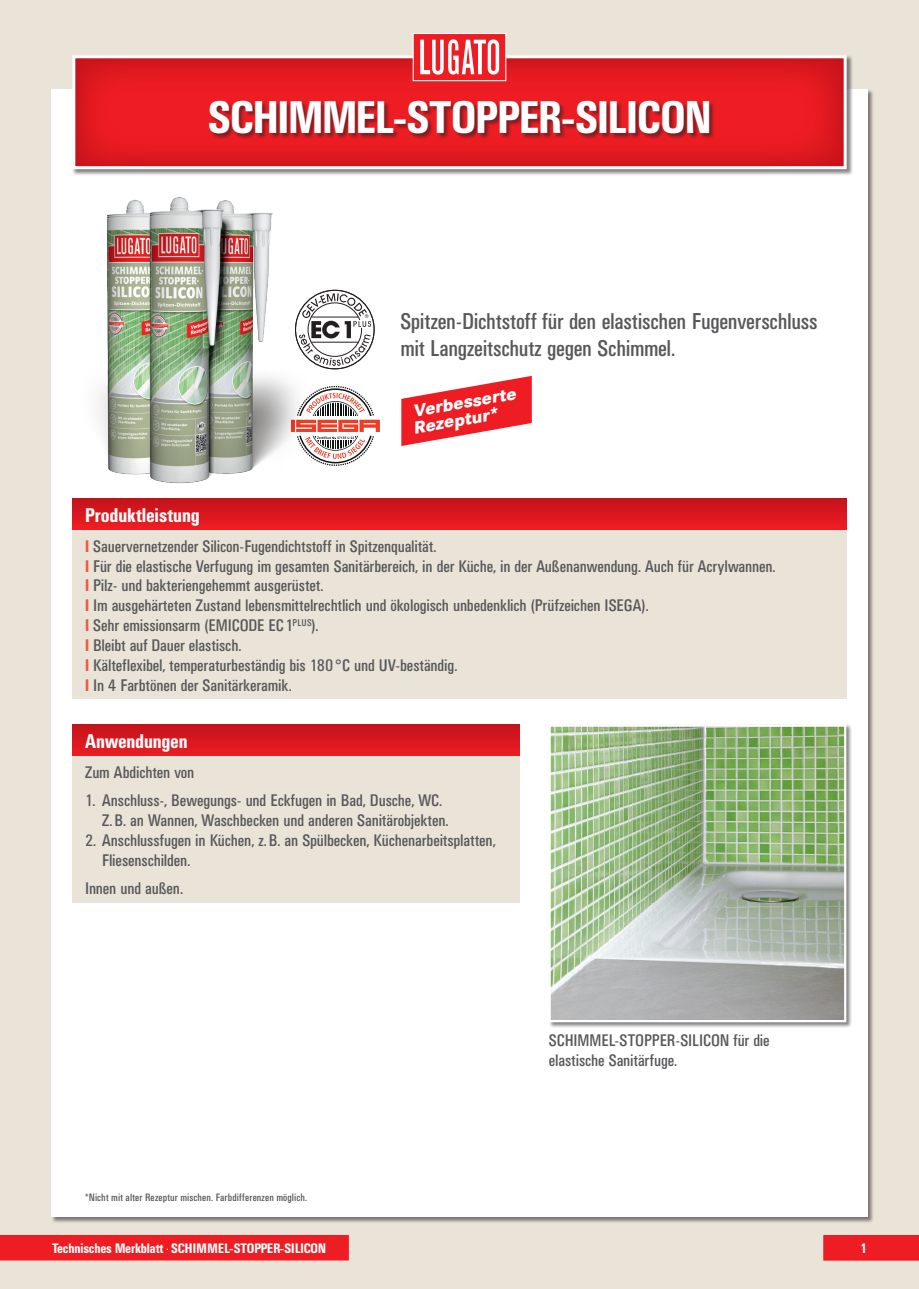
<style>
.page{position:relative;width:919px;height:1289px;background:#fff}
.page>*{position:absolute;margin:0;border:0;box-sizing:border-box;transform-origin:0 0}
.t1{font:500 condensed 45px "UN11";color:#fff}
.t2{font:condensed 22.5px/27px "UN11";letter-spacing:-.005em;color:#57585a}
.t3{font:500 condensed 19.5px "UN11";letter-spacing:.005em;color:#fff}
.t4{font:italic 800 18px/16.5px "Corporate S Pro";color:#fff}
.t5{font:condensed 16.5px/19.8px "UN11";color:#57585a}
.t6{font:500 condensed 13.5px "UN11";color:#fff}
.t7{font:condensed 10.5px "UN11";letter-spacing:.02em;color:#57585a}
.s1{font-weight:500;color:#f0593e}
.s2{font-family:"Univers"}
</style>
<div class="page">
<div style="left:0;top:0;width:918px;height:1288px;background:#e9e3d8"></div>
<div style="left:51px;top:89px;width:816px;height:1127px;background:#fff"></div>
<div style="left:824px;top:1235px;width:94px;height:24px;background:#ee1d23"></div>
<div style="left:823px;top:1234px;width:95px;height:26px;border:2px solid #ee1d23"></div>
<div style="left:1px;top:1235px;width:347px;height:24px;background:#ee1d23"></div>
<div style="left:0;top:1234px;width:349px;height:26px;border:2px solid #ee1d23"></div>
<div style="left:72px;top:55px;width:780px;height:121px;background:#231f20;opacity:.55"></div>
<svg style="left:72px;top:55px;width:774px;height:114px;background:#e52b31"></svg>
<div style="left:209px;top:100px;width:506px;height:40px;background:#231f20;opacity:.55"></div>
<div style="left:413px;top:33px;width:92px;height:48px;background:#ee1d23"></div>
<div style="left:412px;top:33px;width:94px;height:48px;border:1px solid #fff"></div>
<svg style="left:420px;top:39px;width:79px;height:36px"></svg>
<div style="left:72px;top:498px;width:774px;height:32px;background:linear-gradient(to bottom,#c3121b,#ee1d23)"></div>
<div style="left:72px;top:530px;width:774px;height:169px;background:#e9e3d8"></div>
<div style="left:548px;top:724px;width:304px;height:304px;background:#231f20;opacity:.55"></div>
<img style="left:551px;top:727px;width:292px;height:292px">
<div style="left:548px;top:724px;width:298px;height:298px;border:2px solid #fff"></div>
<div style="left:72px;top:724px;width:448px;height:32px;background:linear-gradient(to bottom,#c4121b,#eb1c23)"></div>
<div style="left:72px;top:756px;width:448px;height:146px;background:#e9e3d8"></div>
<svg style="left:317px;top:290px;width:58px;height:79px"></svg>
<svg style="left:401px;top:376px;width:130px;height:70px"></svg>
<svg style="left:317px;top:386px;width:63px;height:80px"></svg>
<img style="left:72px;top:196px;width:245px;height:334px">
<h1 class="t1" style="left:208px;top:91px;width:504px">SCHIMMEL-STOPPER-SILICON</h1>
<h2 class="t2" style="left:400px;top:307px;width:418px">Spitzen-Dichtstoff für den elastischen Fugenverschluss mit Langzeitschutz gegen Schimmel.</h2>
<p class="t4" style="left:408px;top:402px;width:108px;rotate:-10deg">Verbesserte<br>Rezeptur*</p>
<p class="t3" style="left:85px;top:504px;width:116px">Produktleistung</p>
<p class="t5" style="left:85px;top:536px;width:692px"><span class="s1">I</span> Sauervernetzender Silicon-Fugendichtstoff in Spitzenqualität.<br><span class="s1">I</span> Für die elastische Verfugung im gesamten Sanitärbereich, in der Küche, in der Außenanwendung. Auch für Acrylwannen.<br><span class="s1">I</span> Pilz- und bakteriengehemmt ausgerüstet.<br><span class="s1">I</span> Im ausgehärteten Zustand lebensmittelrechtlich und ökologisch unbedenklich (Prüfzeichen ISEGA).<br><span class="s1">I</span> Sehr emissionsarm (EMICODE EC 1<sup>PLUS</sup>).<br><span class="s1">I</span> Bleibt auf Dauer elastisch.<br><span class="s1">I</span> Kälteflexibel, temperaturbeständig bis 180 <span class="s2">°</span>C und UV-beständig.<br><span class="s1">I</span> In 4 Farbtönen der Sanitärkeramik.</p>
<p class="t3" style="left:85px;top:730px;width:104px">Anwendungen</p>
<p class="t5" style="left:85px;top:762px;width:111px">Zum Abdichten von</p>
<p class="t5" style="left:102px;top:790px;width:348px;text-indent:-17px">1. Anschluss-, Bewegungs- und Eckfugen in Bad, Dusche, WC.<br>Z.B. an Wannen, Waschbecken und anderen Sanitärobjekten.</p>
<p class="t5" style="left:102px;top:830px;width:395px;text-indent:-17px">2. Anschlussfugen in Küchen, z.B. an Spülbecken, Küchenarbeitsplatten,<br>Fliesenschilden.</p>
<p class="t5" style="left:85px;top:878px;width:99px">Innen und außen.</p>
<p class="t7" style="left:85px;top:1191px;width:223px">*Nicht mit alter Rezeptur mischen. Farbdifferenzen möglich.</p>
<p class="t5" style="left:549px;top:1029px;width:222px">SCHIMMEL-STOPPER-SILICON für die elastische Sanitärfuge.</p>
<p class="t6" style="left:52px;top:1240px;width:275px">Technisches Merkblatt SCHIMMEL-STOPPER-SILICON</p>
<p class="t6" style="left:860px;top:1240px;width:8px">1</p>
</div>
